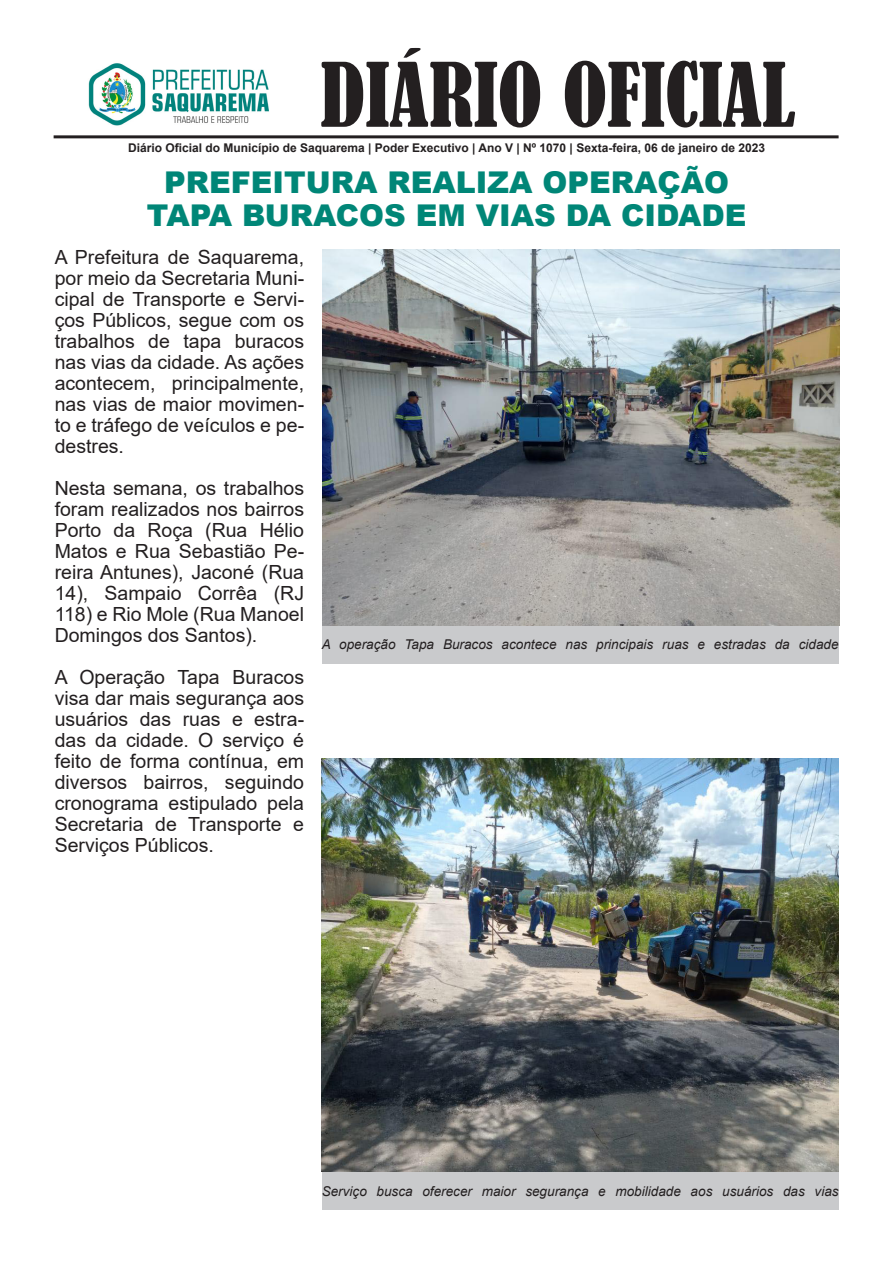
<style>
.page{position:relative;width:893px;height:1263px;background:#fff}
.page>*{position:absolute;margin:0;border:0;box-sizing:border-box;transform-origin:0 0}
.t1{font:condensed 82.5px "Bernard";color:#231f20}
.t2{font:900 30px "Arial";color:#008677}
.t3{font:19.5px/21px "Arial";color:#231f20;text-align:justify}
.t4{font:italic 13.5px "Arial";color:#231f20}
.t5{font:700 12px "Arial";color:#231f20}
</style>
<div class="page">
<hr style="left:54px;top:135px;width:785px;height:3px;background:#231f20">
<img style="left:88px;top:63px;width:181px;height:63px">
<div style="left:322px;top:1171px;width:517px;height:39px;background:#c9cacc"></div>
<div style="left:322px;top:625px;width:517px;height:38px;background:#c9cacc"></div>
<img style="left:322px;top:250px;width:517px;height:375px">
<img style="left:322px;top:758px;width:517px;height:413px">
<p class="t1" style="left:321px;top:47px;width:476px">DIÁRIO OFICIAL</p>
<p class="t5" style="left:128px;top:139px;width:638px">Diário Oficial do Município de Saquarema | Poder Executivo | Ano V | Nº 1070 | Sexta-feira, 06 de janeiro de 2023</p>
<p class="t2" style="left:164px;top:160px;width:566px">PREFEITURA REALIZA OPERAÇÃO</p>
<p class="t2" style="left:147px;top:193px;width:601px">TAPA BURACOS EM VIAS DA CIDADE</p>
<p class="t3" style="left:55px;top:247px;width:251px">A Prefeitura de Saquarema, por meio da Secretaria Muni&shy;cipal de Transporte e Servi&shy;ços Públicos, segue com os trabalhos de tapa buracos nas vias da cidade. As ações acontecem, principalmente, nas vias de maior movimen&shy;to e tráfego de veículos e pe&shy;destres.</p>
<p class="t3" style="left:55px;top:478px;width:251px">Nesta semana, os trabalhos foram realizados nos bairros Porto da Roça (Rua Hélio Matos e Rua Sebastião Pe&shy;reira Antunes), Jaconé (Rua 14), Sampaio Corrêa (RJ 118) e Rio Mole (Rua Manoel Domingos dos Santos).</p>
<p class="t3" style="left:55px;top:667px;width:251px">A Operação Tapa Buracos visa dar mais segurança aos usuários das ruas e estra&shy;das da cidade. O serviço é feito de forma contínua, em diversos bairros, seguindo cronograma estipulado pela Secretaria de Transporte e Serviços Públicos.</p>
<p class="t4" style="left:322px;top:636px;width:518px">A operação Tapa Buracos acontece nas principais ruas e estradas da cidade</p>
<p class="t4" style="left:322px;top:1182px;width:518px">Serviço busca oferecer maior segurança e mobilidade aos usuários das vias</p>
</div>
